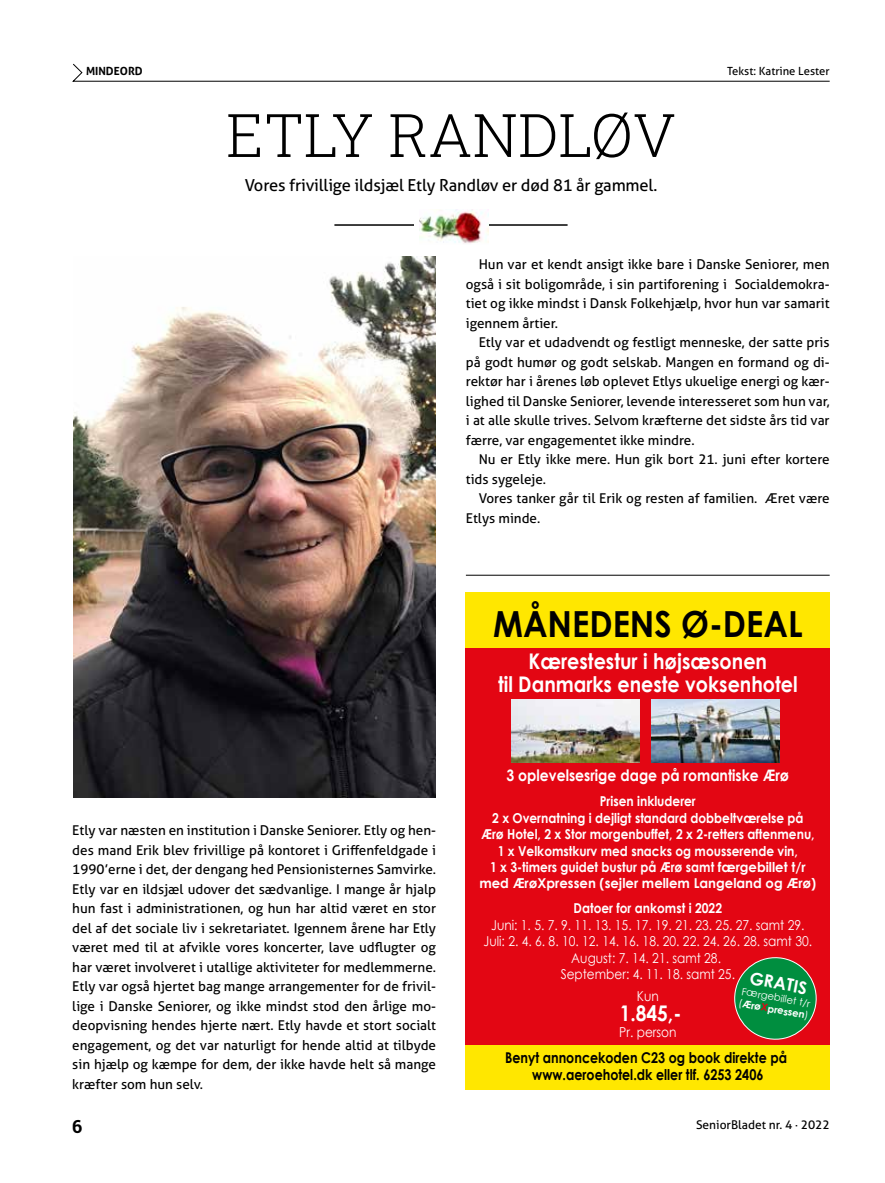
<style>
.page{position:relative;width:885px;height:1183px;background:#fff}
.page>*{position:absolute;margin:0;border:0;box-sizing:border-box;transform-origin:0 0}
.t1{font:300 60px "Roboto Slab";color:#000}
.t2{font:700 35.85px "Century Gothic";color:#000;scale:.92 1}
.t3{font:700 21.6px/23px "Century Gothic";color:#fff;text-align:center;scale:.89 1}
.t4{font:700 18px "Roboto Slab";color:#000}
.t5{font:700 17.25px "Century Gothic";color:#fff}
.t6{font:16.5px "Aller";letter-spacing:-.01em;color:#000}
.t7{font:700 15.75px "Century Gothic";color:#fff;scale:.89 1}
.t8{font:700 14.85px/16.5px "Century Gothic";color:#000;text-align:center;scale:.85 1}
.t9{font:700 13.65px/16.4px "Century Gothic";color:#fff;text-align:center;scale:.89 1}
.t10{font:13.65px/16.4px "Century Gothic";color:#fff;text-align:center;scale:.89 1}
.t11{font:13.5px/19.5px "Aller";color:#000;text-align:justify}
.t12{font:12px "Aller";color:#000}
.t13{font:11.25px "Aller";color:#000}
.t14{font:700 11.25px "Aller";color:#000}
.t15{font:10.05px/12px "Century Gothic";color:#fff}
.s1{font-weight:700}
.s2{font-weight:700;color:#e30613}
</style>
<div class="page">
<svg style="left:72px;top:63px;width:758px;height:19px"></svg>
<hr style="left:468px;top:224px;width:99px;height:2px;background:#000">
<hr style="left:334px;top:224px;width:100px;height:2px;background:#000">
<div style="left:414px;top:210px;width:74px;height:34px;background:#fff"></div>
<img style="left:419px;top:210px;width:69px;height:34px">
<img style="left:73px;top:256px;width:363px;height:540px">
<div style="left:465px;top:592px;width:364px;height:497px;background:#ffe700"></div>
<div style="left:465px;top:647px;width:364px;height:397px;background:#e30613"></div>
<img style="left:511px;top:699px;width:128px;height:63px">
<img style="left:651px;top:699px;width:128px;height:63px">
<svg style="left:734px;top:957px;width:83px;height:83px"></svg>
<hr style="left:466px;top:574px;width:363px;height:1px;background:#000">
<p class="t14" style="left:86px;top:64px;width:58px">MINDEORD</p>
<p class="t13" style="left:727px;top:64px;width:104px">Tekst: Katrine Lester</p>
<h1 class="t1" style="left:226px;top:94px;width:451px">ETLY RANDLØV</h1>
<p class="t6" style="left:245px;top:175px;width:414px">Vores frivillige ildsjæl Etly Randløv er død 81 år gammel.</p>
<p class="t11" style="left:466px;top:254px;width:365px;text-indent:13px">Hun var et kendt ansigt ikke bare i Danske Seniorer, men også i sit boligområde, i sin partiforening i Socialdemokra&shy;tiet og ikke mindst i Dansk Folkehjælp, hvor hun var samarit igennem årtier.</p>
<p class="t11" style="left:466px;top:332px;width:365px;text-indent:13px">Etly var et udadvendt og festligt menneske, der satte pris på godt humør og godt selskab. Mangen en formand og di&shy;rektør har i årenes løb oplevet Etlys ukuelige energi og kær&shy;lighed til Danske Seniorer, levende interesseret som hun var, i at alle skulle trives. Selvom kræfterne det sidste års tid var færre, var engagementet ikke mindre.</p>
<p class="t11" style="left:466px;top:449px;width:365px;text-indent:13px">Nu er Etly ikke mere. Hun gik bort 21. juni efter kortere tids sygeleje.</p>
<p class="t11" style="left:466px;top:488px;width:365px;text-indent:13px">Vores tanker går til Erik og resten af familien. Æret være<br>Etlys minde.</p>
<h2 class="t2" style="left:493px;top:596px;width:338px">MÅNEDENS Ø-DEAL</h2>
<p class="t11" style="left:72px;top:820px;width:365px">Etly var næsten en institution i Danske Seniorer. Etly og hen&shy;des mand Erik blev frivillige på kontoret i Griffenfeldgade i 1990’erne i det, der dengang hed Pensionisternes Samvirke.<br>Etly var en ildsjæl udover det sædvanlige. I mange år hjalp hun fast i administrationen, og hun har altid været en stor del af det sociale liv i sekretariatet. Igennem årene har Etly været med til at afvikle vores koncerter, lave udflugter og har været involveret i utallige aktiviteter for medlemmerne.<br>Etly var også hjertet bag mange arrangementer for de frivil&shy;lige i Danske Seniorer, og ikke mindst stod den årlige mo&shy;deopvisning hendes hjerte nært. Etly havde et stort socialt engagement, og det var naturligt for hende altid at tilbyde sin hjælp og kæmpe for dem, der ikke havde helt så mange kræfter som hun selv.</p>
<h3 class="t3" style="left:498px;top:648px;width:338px">Kærestestur i højsæsonen<br>til Danmarks eneste voksenhotel</h3>
<p class="t7" style="left:506px;top:763px;width:319px">3 oplevelsesrige dage på romantiske Ærø</p>
<p class="t9" style="left:479px;top:792px;width:380px">Prisen inkluderer<br>2 x Overnatning i dejligt standard dobbeltværelse på Ærø Hotel, 2 x Stor morgenbuffet, 2 x 2-retters aftenmenu, 1 x Velkomstkurv med snacks og mousserende vin,<br>1 x 3-timers guidet bustur på Ærø samt færgebillet t/r med ÆrøXpressen (sejler mellem Langeland og Ærø)</p>
<p class="t9" style="left:573px;top:899px;width:168px">Datoer for ankomst i 2022</p>
<p class="t10" style="left:483px;top:916px;width:370px">Juni: 1. 5. 7. 9. 11. 13. 15. 17. 19. 21. 23. 25. 27. samt 29.<br>Juli: 2. 4. 6. 8. 10. 12. 14. 16. 18. 20. 22. 24. 26. 28. samt 30.<br>August: 7. 14. 21. samt 28.<br>September: 4. 11. 18. samt 25.</p>
<p class="t5" style="left:752px;top:964px;width:60px;rotate:10deg">GRATIS</p>
<p class="t15" style="left:741px;top:984px;width:72px;rotate:10deg">Færgebillet t/r (<span class="s1">Ærø</span><span class="s2">X</span><span class="s1">pressen</span>)</p>
<p class="t10" style="left:636px;top:987px;width:26px">Kun</p>
<h3 class="t3" style="left:619px;top:1000px;width:71px">1.845,-</h3>
<p class="t10" style="left:619px;top:1023px;width:66px">Pr. person</p>
<p class="t8" style="left:505px;top:1048px;width:333px">Benyt annoncekoden C23 og book direkte på www.aeroehotel.dk eller tlf. 6253 2406</p>
<h3 class="t4" style="left:72px;top:1113px;width:12px">6</h3>
<p class="t12" style="left:696px;top:1116px;width:135px">SeniorBladet nr. 4 · 2022</p>
</div>
